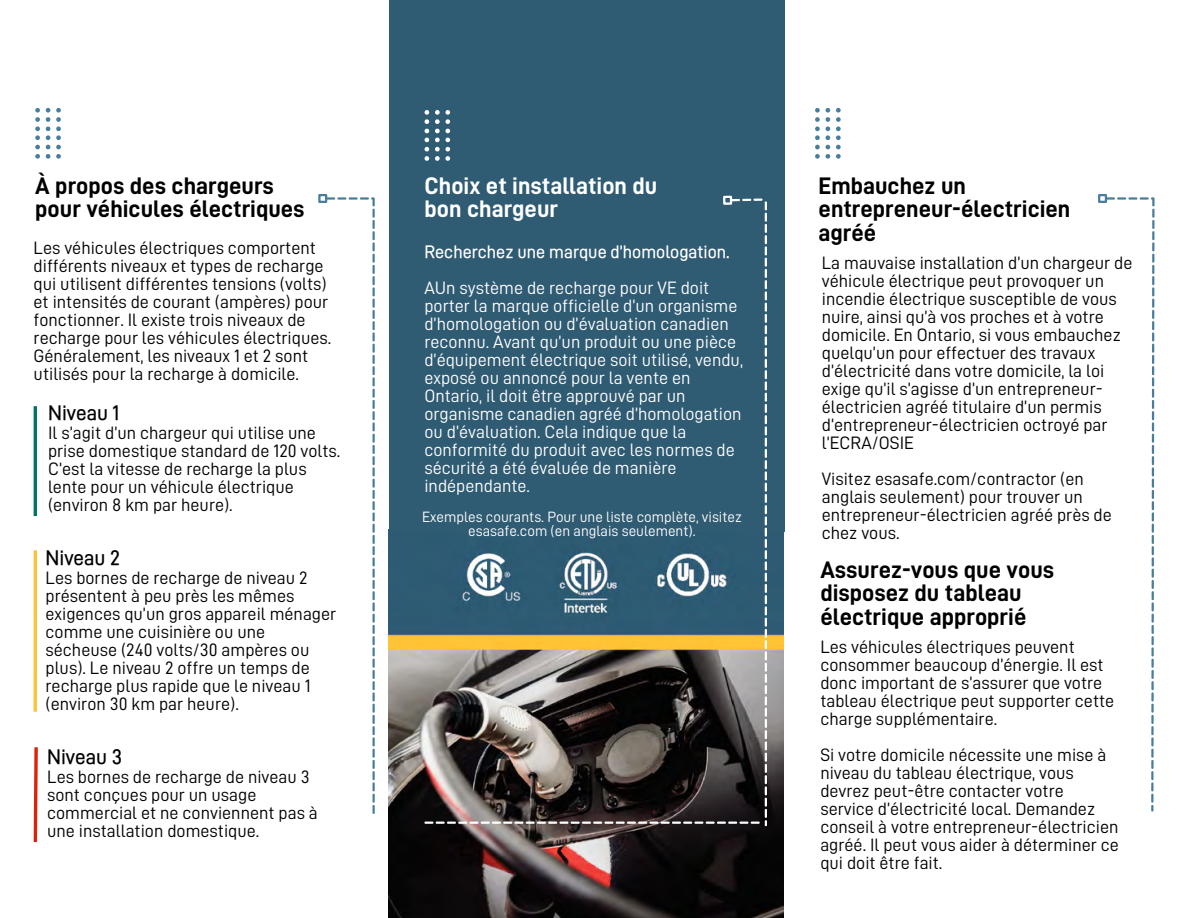
<style>
.page{position:relative;width:1188px;height:918px;background:#fff}
.page>*{position:absolute;margin:0;border:0;box-sizing:border-box;transform-origin:0 0}
.t1{font:24px/23.7px "D DIN PRO Bold";color:#000}
.t2{font:24px/23.7px "D DIN PRO Bold";color:#fff}
.t3{font:21px "D DIN PRO Medium";color:#000}
.t4{font:18px/18px "D DIN PRO Regular";color:#000}
.t5{font:18px/18px "D DIN PRO Regular";color:#fff}
.t6{font:18px "D DIN PRO Medium";color:#fff}
.t7{font:15px/14.7px "D DIN PRO Regular";color:#fff;text-align:center}
</style>
<div class="page">
<img style="left:389px;top:532px;width:395px;height:386px">
<div style="left:389px;top:0;width:395px;height:532px;background:#2f5b73"></div>
<svg style="left:35px;top:108px;width:5px;height:51px"></svg>
<svg style="left:46px;top:108px;width:4px;height:51px"></svg>
<svg style="left:56px;top:108px;width:5px;height:51px"></svg>
<svg style="left:327px;top:197px;width:48px;height:617px"></svg>
<div style="left:318px;top:194px;width:9px;height:9px;border:2px solid #487e9c"></div>
<svg style="left:815px;top:108px;width:5px;height:51px"></svg>
<svg style="left:826px;top:108px;width:4px;height:51px"></svg>
<svg style="left:836px;top:108px;width:5px;height:51px"></svg>
<svg style="left:1107px;top:197px;width:48px;height:615px"></svg>
<div style="left:1098px;top:194px;width:9px;height:9px;border:2px solid #487e9c"></div>
<svg style="left:425px;top:110px;width:4px;height:51px"></svg>
<svg style="left:435px;top:110px;width:15px;height:51px"></svg>
<div style="left:723px;top:196px;width:9px;height:9px;border:2px solid #fff"></div>
<hr style="left:34px;top:406px;width:3px;height:110px;background:#007367">
<hr style="left:34px;top:550px;width:3px;height:162px;background:#fec238">
<svg style="left:33px;top:747px;width:5px;height:96px"></svg>
<svg style="left:424px;top:198px;width:343px;height:628px"></svg>
<p class="t1" style="left:35px;top:174px;width:271px">À propos des chargeurs pour véhicules électriques</p>
<h1 class="t4" style="left:34px;top:239px;width:299px">Les véhicules électriques comportent différents niveaux et types de recharge qui utilisent différentes tensions (volts) et intensités de courant (ampères) pour fonctionner. Il existe trois niveaux de recharge pour les véhicules électriques.<br>Généralement, les niveaux 1 et 2 sont utilisés pour la recharge à domicile.</h1>
<h3 class="t3" style="left:48px;top:402px;width:73px">Niveau 1</h3>
<h3 class="t4" style="left:48px;top:424px;width:294px">Il s’agit d’un chargeur qui utilise une prise domestique standard de 120 volts.<br>C’est la vitesse de recharge la plus lente pour un véhicule électrique (environ 8 km par heure).</h3>
<h2 class="t3" style="left:46px;top:547px;width:76px">Niveau 2</h2>
<h2 class="t4" style="left:46px;top:569px;width:292px">Les bornes de recharge de niveau 2 présentent à peu près les mêmes exigences qu’un gros appareil ménager comme une cuisinière ou une sécheuse (240 volts/30 ampères ou plus). Le niveau 2 offre un temps de recharge plus rapide que le niveau 1 (environ 30 km par heure).</h2>
<p class="t3" style="left:47px;top:746px;width:76px">Niveau 3</p>
<p class="t4" style="left:47px;top:768px;width:272px">Les bornes de recharge de niveau 3 sont conçues pour un usage commercial et ne conviennent pas à une installation domestique.</p>
<p class="t2" style="left:425px;top:174px;width:234px">Choix et installation du bon chargeur</p>
<p class="t6" style="left:424px;top:243px;width:307px">Recherchez une marque d’homologation.</p>
<h1 class="t5" style="left:424px;top:279px;width:320px">AUn système de recharge pour VE doit porter la marque officielle d’un organisme d’homologation ou d’évaluation canadien reconnu. Avant qu’un produit ou une pièce d’équipement électrique soit utilisé, vendu, exposé ou annoncé pour la vente en Ontario, il doit être approuvé par un organisme canadien agréé d’homologation ou d’évaluation. Cela indique que la conformité du produit avec les normes de sécurité a été évaluée de manière indépendante.</h1>
<p class="t7" style="left:422px;top:509px;width:321px">Exemples courants. Pour une liste complète, visitez esasafe.com (en anglais seulement).</p>
<h3 class="t1" style="left:819px;top:174px;width:253px">Embauchez un entrepreneur-électricien agréé</h3>
<h3 class="t4" style="left:822px;top:254px;width:312px">La mauvaise installation d’un chargeur de véhicule électrique peut provoquer un incendie électrique susceptible de vous nuire, ainsi qu’à vos proches et à votre domicile. En Ontario, si vous embauchez quelqu’un pour effectuer des travaux d’électricité dans votre domicile, la loi exige qu’il s’agisse d’un entrepreneur&shy;électricien agréé titulaire d’un permis d’entrepreneur-électricien octroyé par l’ECRA/OSIE</h3>
<h3 class="t4" style="left:822px;top:470px;width:292px">Visitez esasafe.com/contractor (en anglais seulement) pour trouver un entrepreneur-électricien agréé près de chez vous.</h3>
<p class="t1" style="left:820px;top:558px;width:235px">Assurez-vous que vous disposez du tableau électrique approprié</p>
<p class="t4" style="left:820px;top:638px;width:295px">Les véhicules électriques peuvent consommer beaucoup d’énergie. Il est donc important de s’assurer que votre tableau électrique peut supporter cette charge supplémentaire.</p>
<p class="t4" style="left:820px;top:746px;width:300px">Si votre domicile nécessite une mise à niveau du tableau électrique, vous devrez peut-être contacter votre service d’électricité local. Demandez conseil à votre entrepreneur-électricien agréé. Il peut vous aider à déterminer ce qui doit être fait.</p>
</div>
